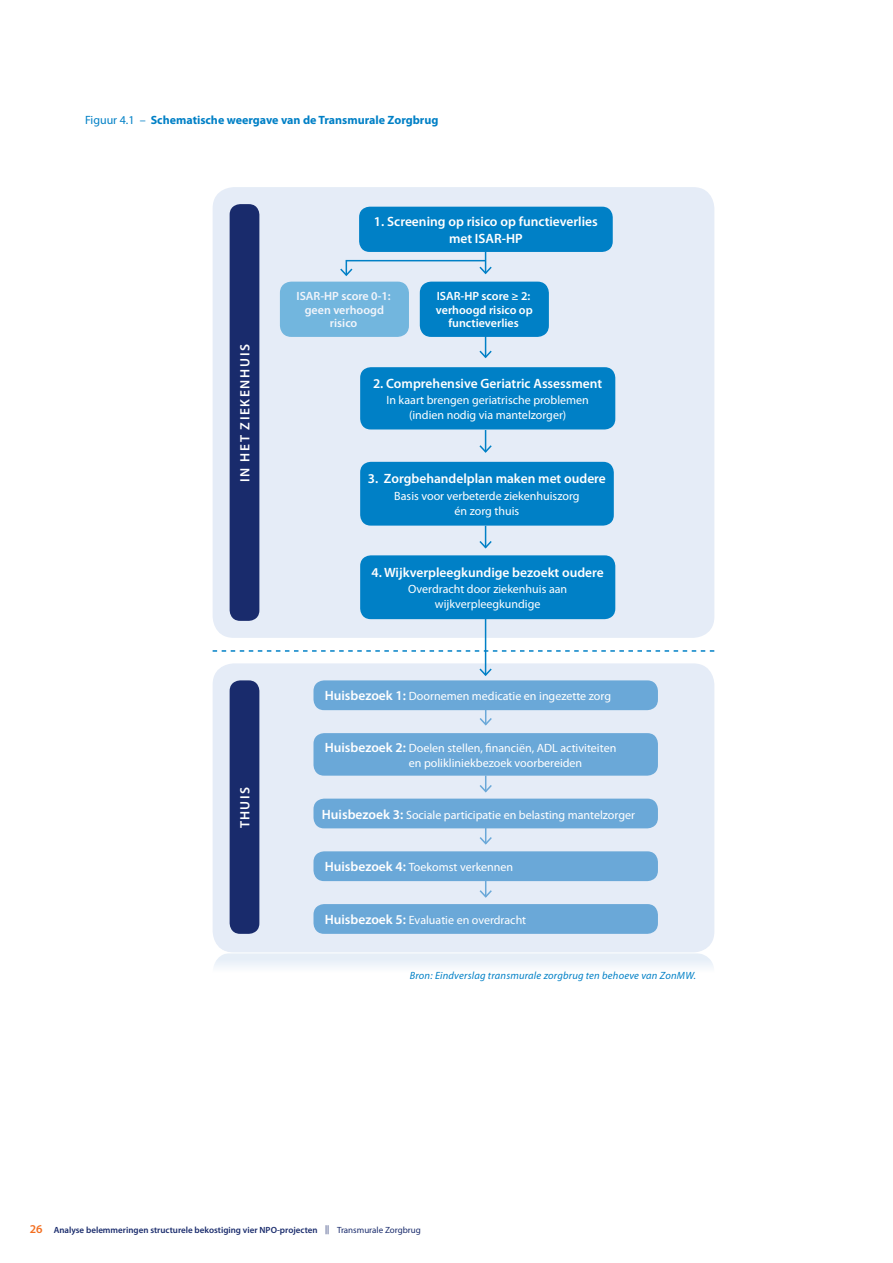
<style>
.page{position:relative;width:893px;height:1263px;background:#fff}
.page>*{position:absolute;margin:0;border:0;box-sizing:border-box;transform-origin:0 0}
.t1{font:600 13.5px/16.5px "Myriad Pro";color:#fff;text-align:center}
.t2{font:600 13.5px "Myriad Pro";letter-spacing:.12em;color:#fff}
.t3{font:12px/15px "Myriad Pro";color:#fff;text-align:center}
.t4{font:600 12px/13.5px "Myriad Pro";color:#fff;text-align:center}
.t5{font:700 12px "Myriad Pro";color:#0080c6}
.t6{font:italic 10.5px "Myriad Pro";letter-spacing:.02em;color:#0080c6}
.t7{font:600 9px "Myriad Pro";color:#192b6c}
.t8{font:9px "Myriad Pro";color:#192b6c}
.s1{font-weight:400}
.s2{font-weight:600;font-size:13.5px}
.s3{font-size:12px;color:#f36f21}
</style>
<div class="page">
<div style="left:213px;top:187px;width:501px;height:451px;background:#e5ecf7;border-radius:21px"></div>
<div style="left:213px;top:663px;width:501px;height:289px;background:#e5ecf7;border-radius:21px"></div>
<div style="left:359px;top:207px;width:254px;height:45px;background:#0080c6;border-radius:11px"></div>
<div style="left:281px;top:282px;width:127px;height:54px;background:#72b6de;border-radius:11px"></div>
<div style="left:280px;top:282px;width:129px;height:55px;border:2px solid #0080c6;border-radius:11px"></div>
<div style="left:421px;top:282px;width:127px;height:54px;background:#0080c6;border-radius:11px"></div>
<div style="left:420px;top:282px;width:129px;height:55px;border:2px solid #0080c6;border-radius:11px"></div>
<div style="left:360px;top:367px;width:255px;height:62px;background:#0080c6;border-radius:11px"></div>
<div style="left:360px;top:462px;width:254px;height:64px;background:#0080c6;border-radius:11px"></div>
<div style="left:360px;top:555px;width:255px;height:64px;background:#0080c6;border-radius:11px"></div>
<div style="left:230px;top:680px;width:29px;height:254px;background:#192b6c;border-radius:11px"></div>
<div style="left:230px;top:204px;width:29px;height:417px;background:#192b6c;border-radius:11px"></div>
<div style="left:313px;top:680px;width:345px;height:30px;background:#6aa8d8;border-radius:11px"></div>
<div style="left:313px;top:733px;width:345px;height:43px;background:#6aa8d8;border-radius:11px"></div>
<div style="left:313px;top:799px;width:345px;height:29px;background:#6aa8d8;border-radius:11px"></div>
<div style="left:313px;top:851px;width:345px;height:30px;background:#6aa8d8;border-radius:11px"></div>
<div style="left:313px;top:904px;width:345px;height:30px;background:#6aa8d8;border-radius:11px"></div>
<svg style="left:213px;top:650px;width:501px;height:2px"></svg>
<svg style="left:478px;top:335px;width:15px;height:24px"></svg>
<svg style="left:479px;top:430px;width:13px;height:23px"></svg>
<svg style="left:479px;top:526px;width:13px;height:23px"></svg>
<hr style="left:485px;top:619px;width:1px;height:56px;background:#0080c6">
<svg style="left:479px;top:667px;width:13px;height:9px"></svg>
<svg style="left:478px;top:775px;width:15px;height:18px"></svg>
<svg style="left:478px;top:710px;width:15px;height:16px"></svg>
<svg style="left:478px;top:828px;width:15px;height:17px"></svg>
<svg style="left:478px;top:881px;width:15px;height:17px"></svg>
<svg style="left:340px;top:251px;width:152px;height:25px"></svg>
<div style="left:213px;top:953px;width:501px;height:42px;background:linear-gradient(to bottom,#e8eff8,#fff);border-radius:20px"></div>
<svg style="left:213px;top:931px;width:502px;height:22px"></svg>
<p class="t5" style="left:85px;top:113px;width:355px"><span class="s1">Figuur 4.1 –</span> Schematische weergave van de Transmurale Zorgbrug</p>
<p class="t1" style="left:374px;top:213px;width:225px">1. Screening op risico op functieverlies met ISAR-HP</p>
<p class="t2" style="left:236px;top:482px;width:139px;rotate:-90deg">IN HET ZIEKENHUIS</p>
<p class="t1" style="left:236px;top:828px;width:43px;rotate:-90deg">THUIS</p>
<p class="t4" style="left:297px;top:289px;width:96px">ISAR-HP score 0-1: geen verhoogd risico</p>
<p class="t4" style="left:436px;top:289px;width:98px">ISAR-HP score ≥ 2: verhoogd risico op functieverlies</p>
<p class="t1" style="left:373px;top:374px;width:231px">2. Comprehensive Geriatric Assessment</p>
<p class="t3" style="left:386px;top:393px;width:204px">In kaart brengen geriatrische problemen (indien nodig via mantelzorger)</p>
<p class="t1" style="left:368px;top:470px;width:240px">3. Zorgbehandelplan maken met oudere</p>
<p class="t3" style="left:394px;top:488px;width:187px">Basis voor verbeterde ziekenhuiszorg én zorg thuis</p>
<p class="t1" style="left:371px;top:563px;width:234px">4. Wijkverpleegkundige bezoekt oudere</p>
<p class="t3" style="left:408px;top:582px;width:161px">Overdracht door ziekenhuis aan wijkverpleegkundige</p>
<p class="t3" style="left:325px;top:689px;width:288px"><span class="s2">Huisbezoek 1:</span> Doornemen medicatie en ingezette zorg</p>
<p class="t3" style="left:409px;top:741px;width:209px;text-align:left;text-indent:-84px"><span class="s2">Huisbezoek 2:</span> Doelen stellen, financiën, ADL activiteiten en polikliniekbezoek voorbereiden</p>
<p class="t3" style="left:322px;top:807px;width:315px"><span class="s2">Huisbezoek 3:</span> Sociale participatie en belasting mantelzorger</p>
<p class="t3" style="left:325px;top:860px;width:190px"><span class="s2">Huisbezoek 4:</span> Toekomst verkennen</p>
<p class="t3" style="left:325px;top:913px;width:203px"><span class="s2">Huisbezoek 5:</span> Evaluatie en overdracht</p>
<p class="t6" style="left:410px;top:969px;width:288px">Bron: Eindverslag transmurale zorgbrug ten behoeve van ZonMW.</p>
<p class="t7" style="left:30px;top:1224px;width:301px"><span class="s3">26</span> Analyse belemmeringen structurele bekostiging vier NPO-projecten <sup>||</sup></p>
<p class="t8" style="left:337px;top:1225px;width:85px">Transmurale Zorgbrug</p>
</div>
